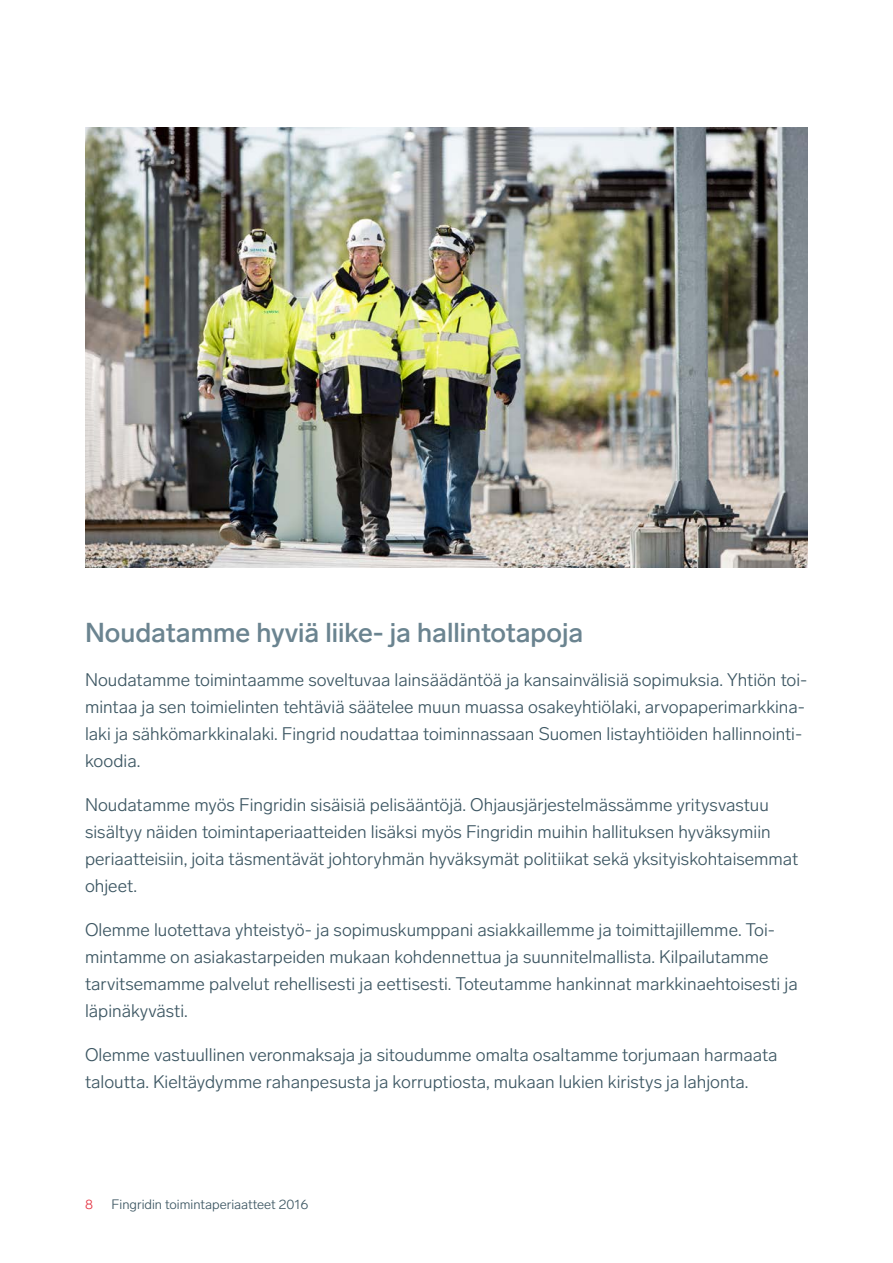
<style>
.page{position:relative;width:893px;height:1263px;background:#fff}
.page>*{position:absolute;margin:0;border:0;box-sizing:border-box;transform-origin:0 0}
.t1{font:500 27px "Lab Grotesque";color:#6b8490}
.t2{font:300 18px/27px "Lab Grotesque";color:#3c5662}
.t3{font:300 13.5px "Lab Grotesque";color:#3c5662}
.t4{font:300 13.5px "Lab Grotesque";color:#e53443}
</style>
<div class="page">
<img style="left:85px;top:128px;width:723px;height:439px">
<h1 class="t1" style="left:85px;top:617px;width:500px">Noudatamme hyviä liike- ja hallintotapoja</h1>
<p class="t2" style="left:85px;top:666px;width:724px">Noudatamme toimintaamme soveltuvaa lainsäädäntöä ja kansainvälisiä sopimuksia. Yhtiön toi&shy;mintaa ja sen toimielinten tehtäviä säätelee muun muassa osakeyhtiölaki, arvopaperimarkkina&shy;laki ja sähkömarkkinalaki. Fingrid noudattaa toiminnassaan Suomen listayhtiöiden hallinnointi&shy;koodia.</p>
<p class="t2" style="left:85px;top:791px;width:715px">Noudatamme myös Fingridin sisäisiä pelisääntöjä. Ohjausjärjestelmässämme yritysvastuu sisältyy näiden toimintaperiaatteiden lisäksi myös Fingridin muihin hallituksen hyväksymiin periaatteisiin, joita täsmentävät johtoryhmän hyväksymät politiikat sekä yksityiskohtaisemmat ohjeet.</p>
<p class="t2" style="left:85px;top:916px;width:714px">Olemme luotettava yhteistyö- ja sopimuskumppani asiakkaillemme ja toimittajillemme. Toi&shy;mintamme on asiakastarpeiden mukaan kohdennettua ja suunnitelmallista. Kilpailutamme tarvitsemamme palvelut rehellisesti ja eettisesti. Toteutamme hankinnat markkinaehtoisesti ja läpinäkyvästi.</p>
<p class="t2" style="left:85px;top:1041px;width:694px">Olemme vastuullinen veronmaksaja ja sitoudumme omalta osaltamme torjumaan harmaata taloutta. Kieltäydymme rahanpesusta ja korruptiosta, mukaan lukien kiristys ja lahjonta.</p>
<p class="t4" style="left:85px;top:1196px;width:9px">8</p>
<p class="t3" style="left:112px;top:1196px;width:198px">Fingridin toimintaperiaatteet 2016</p>
</div>
